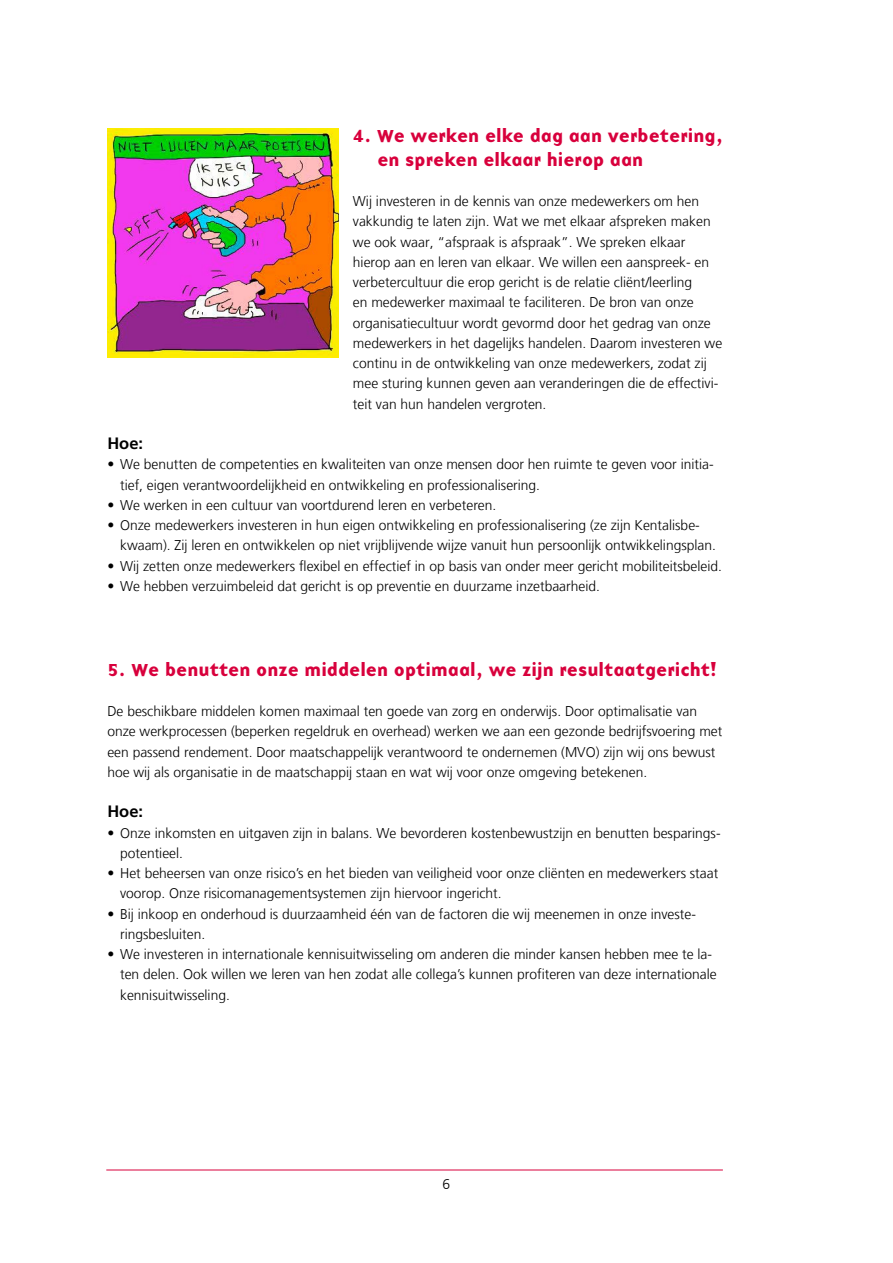
<style>
.page{position:relative;width:893px;height:1263px;background:#fff}
.page>*{position:absolute;margin:0;border:0;box-sizing:border-box;transform-origin:0 0}
.t1{font:18px/24px "Base Nine B";color:#d8003c;scale:.93 1}
.t2{font:700 16.5px "Frutiger LT Std";color:#000}
.t3{font:300 14.1px/20.2px "Frutiger LT";color:#000}
</style>
<div class="page">
<hr style="left:106px;top:1170px;width:617px;height:1px;background:#d8003c">
<img style="left:108px;top:129px;width:230px;height:228px">
<p class="t1" style="left:377px;top:123px;width:373px;text-indent:-24px">4. We werken elke dag aan verbetering, en spreken elkaar hierop aan</p>
<p class="t3" style="left:353px;top:191px;width:371px">Wij investeren in de kennis van onze medewerkers om hen vakkundig te laten zijn. Wat we met elkaar afspreken maken we ook waar, “afspraak is afspraak”. We spreken elkaar hierop aan en leren van elkaar. We willen een aanspreek- en verbetercultuur die erop gericht is de relatie cliënt/leerling<br>en medewerker maximaal te faciliteren. De bron van onze organisatiecultuur wordt gevormd door het gedrag van onze medewerkers in het dagelijks handelen. Daarom investeren we continu in de ontwikkeling van onze medewerkers, zodat zij mee sturing kunnen geven aan veranderingen die de effectivi&shy;teit van hun handelen vergroten.</p>
<p class="t2" style="left:107px;top:434px;width:37px">Hoe:</p>
<p class="t3" style="left:120px;top:455px;width:595px;text-indent:-13px">• We benutten de competenties en kwaliteiten van onze mensen door hen ruimte te geven voor initia&shy;tief, eigen verantwoordelijkheid en ontwikkeling en professionalisering.</p>
<p class="t3" style="left:107px;top:495px;width:390px">• We werken in een cultuur van voortdurend leren en verbeteren.</p>
<p class="t3" style="left:120px;top:515px;width:597px;text-indent:-13px">• Onze medewerkers investeren in hun eigen ontwikkeling en professionalisering (ze zijn Kentalisbe&shy;kwaam). Zij leren en ontwikkelen op niet vrijblijvende wijze vanuit hun persoonlijk ontwikkelingsplan.</p>
<p class="t3" style="left:107px;top:556px;width:616px">• Wij zetten onze medewerkers flexibel en effectief in op basis van onder meer gericht mobiliteitsbeleid.</p>
<p class="t3" style="left:107px;top:576px;width:494px">• We hebben verzuimbeleid dat gericht is op preventie en duurzame inzetbaarheid.</p>
<p class="t1" style="left:107px;top:657px;width:658px">5. We benutten onze middelen optimaal, we zijn resultaatgericht!</p>
<p class="t3" style="left:107px;top:701px;width:617px">De beschikbare middelen komen maximaal ten goede van zorg en onderwijs. Door optimalisatie van onze werkprocessen (beperken regeldruk en overhead) werken we aan een gezonde bedrijfsvoering met een passend rendement. Door maatschappelijk verantwoord te ondernemen (MVO) zijn wij ons bewust hoe wij als organisatie in de maatschappij staan en wat wij voor onze omgeving betekenen.</p>
<p class="t2" style="left:107px;top:802px;width:37px">Hoe:</p>
<p class="t3" style="left:120px;top:823px;width:602px;text-indent:-13px">• Onze inkomsten en uitgaven zijn in balans. We bevorderen kostenbewustzijn en benutten besparings&shy;potentieel.</p>
<p class="t3" style="left:120px;top:863px;width:600px;text-indent:-13px">• Het beheersen van onze risico’s en het bieden van veiligheid voor onze cliënten en medewerkers staat voorop. Onze risicomanagementsystemen zijn hiervoor ingericht.</p>
<p class="t3" style="left:120px;top:904px;width:577px;text-indent:-13px">• Bij inkoop en onderhoud is duurzaamheid één van de factoren die wij meenemen in onze investe&shy;ringsbesluiten.</p>
<p class="t3" style="left:120px;top:944px;width:598px;text-indent:-13px">• We investeren in internationale kennisuitwisseling om anderen die minder kansen hebben mee te la&shy;ten delen. Ook willen we leren van hen zodat alle collega’s kunnen profiteren van deze internationale kennisuitwisseling.</p>
<p class="t3" style="left:443px;top:1174px;width:9px">6</p>
</div>
